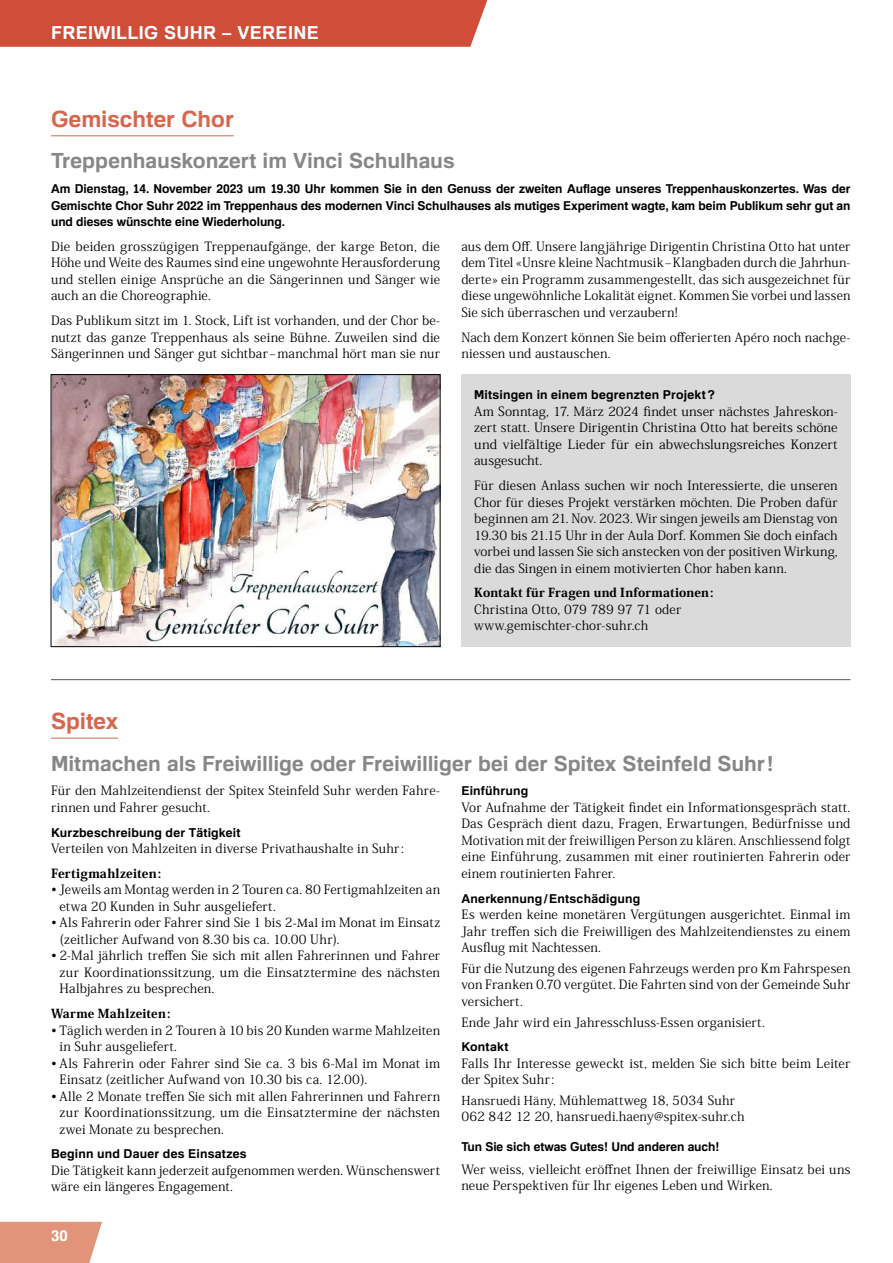
<style>
.page{position:relative;width:893px;height:1263px;background:#fff}
.page>*{position:absolute;margin:0;border:0;box-sizing:border-box;transform-origin:0 0}
.t1{font:700 22.5px "Familiar Pro";color:#d6664d}
.t2{font:700 21px "Familiar Pro";color:#878787}
.t3{font:700 18px "Familiar Pro";letter-spacing:.02em;color:#fff}
.t4{font:700 15px "Familiar Pro";color:#fff}
.t5{font:12.75px/16.5px "Koz Min Pro";letter-spacing:.01em;color:#000}
.t6{font:800 12.45px "Koz Min Pro";letter-spacing:.02em;color:#000}
.t7{font:700 12.3px/16.5px "Familiar Pro";letter-spacing:.01em;color:#000;text-align:justify}
.t8{font:800 12.3px "Koz Min Pro";letter-spacing:.015em;color:#000}
.s1{font-family:"Minion Pro"}
.s2{font-size:12.3px}
</style>
<div class="page">
<div style="left:0;top:0;width:488px;height:47px;background:#d04e39"></div>
<div style="left:0;top:1222px;width:102px;height:41px;background:#e2947b"></div>
<hr style="left:51px;top:136px;width:183px;height:1px;background:#d6664d">
<div style="left:461px;top:375px;width:389px;height:272px;background:#dadada"></div>
<img style="left:53px;top:376px;width:385px;height:269px">
<div style="left:51px;top:374px;width:389px;height:273px;border:1px solid #000"></div>
<hr style="left:51px;top:679px;width:799px;height:1px;background:#575756">
<hr style="left:51px;top:738px;width:67px;height:1px;background:#d6664d">
<h3 class="t3" style="left:51px;top:22px;width:269px">FREIWILLIG SUHR – VEREINE</h3>
<h1 class="t1" style="left:51px;top:105px;width:184px">Gemischter Chor</h1>
<h2 class="t2" style="left:51px;top:148px;width:405px">Treppenhauskonzert im Vinci Schulhaus</h2>
<p class="t7" style="left:51px;top:180px;width:801px">Am Dienstag, 14. November 2023 um 19.30 Uhr kommen Sie in den Genuss der zweiten Auflage unseres Treppenhauskonzertes. Was der Gemischte Chor Suhr 2022 im Treppenhaus des modernen Vinci Schulhauses als mutiges Experiment wagte, kam beim Publikum sehr gut an und dieses wünschte eine Wiederholung.</p>
<p class="t5" style="left:51px;top:237px;width:391px;text-align:justify">Die beiden grosszügigen Treppenaufgänge, der karge Beton, die Höhe und Weite des Raumes sind eine ungewohnte Herausforderung und stellen einige Ansprüche an die Sängerinnen und Sänger wie auch an die Choreographie.</p>
<p class="t5" style="left:51px;top:312px;width:391px;text-align:justify">Das Publikum sitzt im 1. Stock, Lift ist vorhanden, und der Chor be&shy;nutzt das ganze Treppenhaus als seine Bühne. Zuweilen sind die Sängerinnen und Sänger gut sichtbar –manchmal hört man sie nur</p>
<p class="t5" style="left:461px;top:237px;width:391px;text-align:justify">aus dem Off. Unsere langjährige Dirigentin Christina Otto hat unter dem Titel «Unsre kleine Nachtmusik–Klangbaden durch die Jahrhun&shy;derte» ein Programm zusammengestellt, das sich ausgezeichnet für diese ungewöhnliche Lokalität eignet. Kommen Sie vorbei und lassen Sie sich überraschen und verzaubern!</p>
<p class="t5" style="left:461px;top:328px;width:391px">Nach dem Konzert können Sie beim offerierten Apéro noch nachge&shy;niessen und austauschen.</p>
<p class="t7" style="left:474px;top:386px;width:242px">Mitsingen in einem begrenzten Projekt?</p>
<p class="t5" style="left:474px;top:402px;width:365px;text-align:justify">Am Sonntag, 17. März 2024 findet unser nächstes Jahreskon&shy;zert statt. Unsere Dirigentin Christina Otto hat bereits schöne und vielfältige Lieder für ein abwechslungsreiches Konzert ausgesucht.</p>
<p class="t5" style="left:474px;top:477px;width:365px;text-align:justify">Für diesen Anlass suchen wir noch Interessierte, die unseren Chor für dieses Projekt verstärken möchten. Die Proben dafür beginnen am 21. Nov. 2023. Wir singen jeweils am Dienstag von 19.30 bis 21.15 Uhr in der Aula Dorf. Kommen Sie doch einfach vorbei und lassen Sie sich anstecken von der positiven Wirkung, die das Singen in einem motivierten Chor haben kann.</p>
<p class="t8" style="left:474px;top:584px;width:241px">Kontakt für Fragen und Informationen:</p>
<p class="t5" style="left:474px;top:600px;width:209px">Christina Otto, 079 789 97 71 oder www.gemischter-chor-suhr.ch</p>
<h1 class="t1" style="left:51px;top:707px;width:69px">Spitex</h1>
<h2 class="t2" style="left:51px;top:750px;width:724px">Mitmachen als Freiwillige oder Freiwilliger bei der Spitex Steinfeld Suhr!</h2>
<p class="t5" style="left:51px;top:782px;width:391px">Für den Mahlzeitendienst der Spitex Steinfeld Suhr werden Fahre&shy;rinnen und Fahrer gesucht.</p>
<p class="t7" style="left:51px;top:824px;width:191px">Kurzbeschreibung der Tätigkeit</p>
<p class="t5" style="left:51px;top:840px;width:354px">Verteilen von Mahlzeiten in diverse Privathaushalte in Suhr:</p>
<p class="t6" style="left:51px;top:864px;width:111px">Fertigmahlzeiten:</p>
<p class="t5" style="left:60px;top:881px;width:382px;text-indent:-9px">• Jeweils am Montag werden in 2 Touren ca. 80 Fertigmahlzeiten an etwa 20 Kunden in Suhr ausgeliefert.</p>
<p class="t5" style="left:60px;top:914px;width:382px;text-indent:-9px">• Als Fahrerin oder Fahrer sind Sie 1 bis 2<span class="s1">-Mal</span> im Monat im Einsatz (zeitlicher Aufwand von 8.30 bis ca. 10.00 Uhr).</p>
<p class="t5" style="left:60px;top:947px;width:382px;text-align:justify;text-indent:-8px">• 2-Mal jährlich treffen Sie sich mit allen Fahrerinnen und Fahrer zur Koordinationssitzung, um die Einsatztermine des nächsten Halbjahres zu besprechen.</p>
<p class="t8" style="left:51px;top:1004px;width:121px">Warme Mahlzeiten:</p>
<p class="t5" style="left:60px;top:1021px;width:382px;text-indent:-9px">• Täglich werden in 2 Touren à 10 bis 20 Kunden warme Mahlzeiten in Suhr ausgeliefert.</p>
<p class="t5" style="left:60px;top:1054px;width:382px;text-indent:-9px">• Als Fahrerin oder Fahrer sind Sie ca. 3 bis 6-Mal im Monat im<br>Einsatz (zeitlicher Aufwand von 10.30 bis ca. 12.00).</p>
<p class="t5" style="left:60px;top:1087px;width:382px;text-align:justify;text-indent:-9px">• Alle 2 Monate treffen Sie sich mit allen Fahrerinnen und Fahrern zur Koordinationssitzung, um die Einsatztermine der nächsten zwei Monate zu besprechen.</p>
<p class="t7" style="left:51px;top:1145px;width:197px">Beginn und Dauer des Einsatzes</p>
<p class="t5" style="left:51px;top:1161px;width:391px">Die Tätigkeit kann jederzeit aufgenommen werden. Wünschenswert wäre ein längeres Engagement.</p>
<p class="t7" style="left:461px;top:782px;width:68px">Einführung</p>
<p class="t5" style="left:461px;top:798px;width:391px;text-align:justify">Vor Aufnahme der Tätigkeit findet ein Informationsgespräch statt.<br>Das Gespräch dient dazu, Fragen, Erwartungen, Bedürfnisse und Motivation mit der freiwilligen Person zu klären. Anschliessend folgt eine Einführung, zusammen mit einer routinierten Fahrerin oder einem routinierten Fahrer.</p>
<p class="t7" style="left:461px;top:890px;width:180px">Anerkennung/Entschädigung</p>
<p class="t5" style="left:461px;top:906px;width:391px;text-align:justify">Es werden keine monetären Vergütungen ausgerichtet. Einmal im Jahr treffen sich die Freiwilligen des Mahlzeitendienstes zu einem Ausflug mit Nachtessen.</p>
<p class="t5" style="left:461px;top:959px;width:391px;text-align:justify">Für die Nutzung des eigenen Fahrzeugs werden pro Km Fahrspesen von Franken 0.70 vergütet. Die Fahrten sind von der Gemeinde Suhr versichert.</p>
<p class="t5" style="left:461px;top:1013px;width:305px">Ende Jahr wird ein Jahresschluss-Essen organisiert.</p>
<p class="t7" style="left:461px;top:1038px;width:49px">Kontakt</p>
<p class="t5" style="left:461px;top:1054px;width:391px">Falls Ihr Interesse geweckt ist, melden Sie sich bitte beim Leiter der Spitex Suhr:</p>
<p class="t5" style="left:461px;top:1091px;width:285px"><span class="s2">Hansruedi Häny</span>, Mühlemattweg 18, 5034 Suhr<br>062 842 12 20, hansruedi.haeny@spitex-suhr.ch</p>
<p class="t7" style="left:461px;top:1138px;width:260px">Tun Sie sich etwas Gutes! Und anderen auch!</p>
<p class="t5" style="left:461px;top:1160px;width:391px">Wer weiss, vielleicht eröffnet Ihnen der freiwillige Einsatz bei uns neue Perspektiven für Ihr eigenes Leben und Wirken.</p>
<p class="t4" style="left:51px;top:1226px;width:18px">30</p>
</div>
